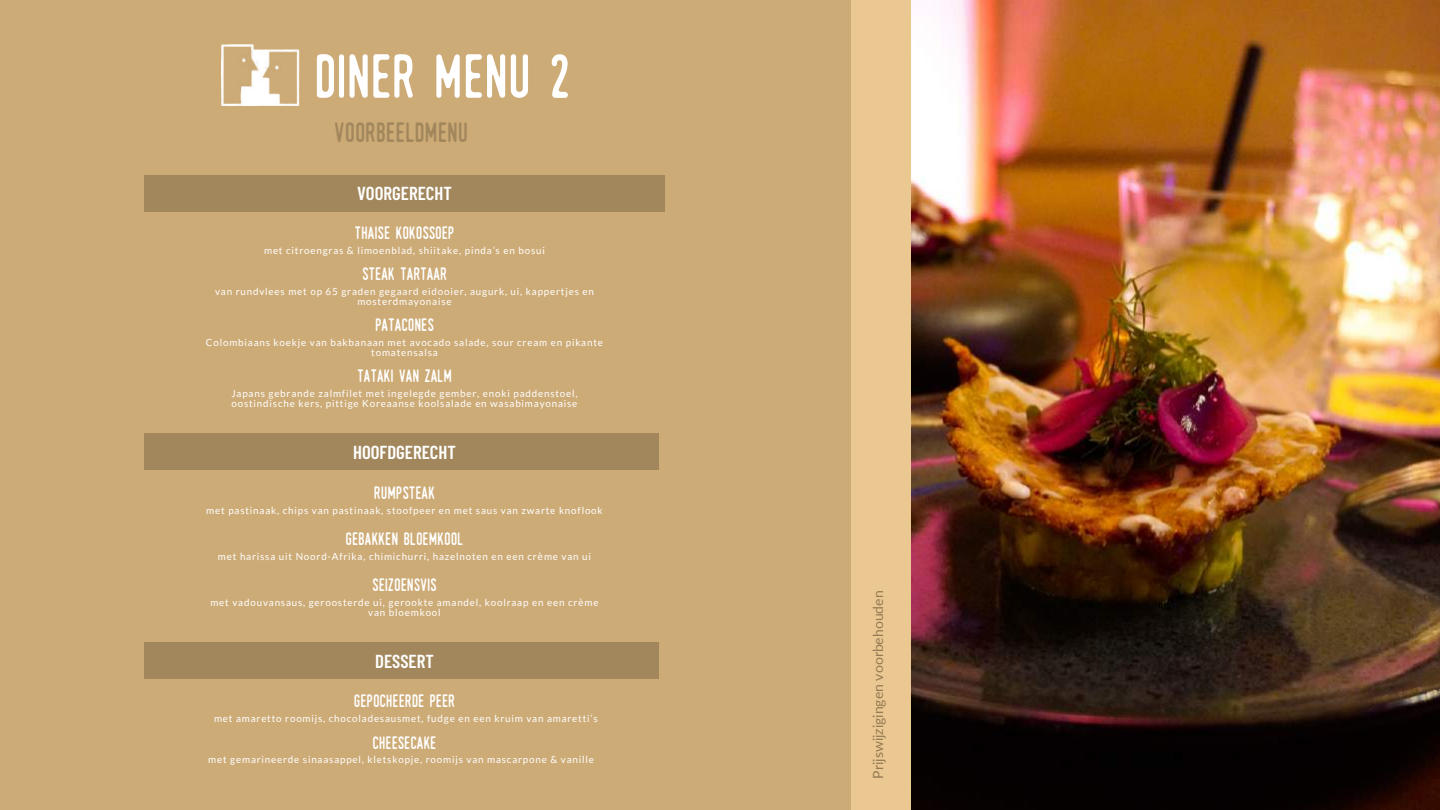
<style>
.page{position:relative;width:1440px;height:810px;background:#fff}
.page>*{position:absolute;margin:0;border:0;box-sizing:border-box;transform-origin:0 0}
.t1{font:60px "Monthoers 2.0 Clean";color:#fff}
.t2{font:27px "Monthoers 2.0 Clean";color:#a2875d}
.t3{font:600 18.8px "Barlow Condensed";color:#fff}
.t4{font:17.4px "Monthoers 2.0 Clean";color:#fff}
.t5{font:14px "Lato";color:#947b54}
.t6{font:9.8px/9.8px "Lato";letter-spacing:.085em;color:#fff;text-align:center}
.s1{font-family:"Noto Sans"}
</style>
<div class="page">
<img style="left:910px;top:0;width:530px;height:810px">
<div style="left:0;top:0;width:910px;height:810px;background:#ebc791"></div>
<div style="left:0;top:0;width:851px;height:810px;background:#cdab77"></div>
<div style="left:144px;top:434px;width:514px;height:36px;background:#a2875c"></div>
<div style="left:144px;top:643px;width:514px;height:36px;background:#a2875c"></div>
<div style="left:144px;top:175px;width:521px;height:36px;background:#a2875c"></div>
<img style="left:221px;top:45px;width:79px;height:60px">
<h1 class="t1" style="left:314px;top:42px;width:258px">DINER MENU 2</h1>
<h2 class="t2" style="left:334px;top:117px;width:136px">VOORBEELDMENU</h2>
<h3 class="t3" style="left:357px;top:181px;width:96px">VOORGERECHT</h3>
<h3 class="t4" style="left:355px;top:222px;width:101px">THAISE KOKOSSOEP</h3>
<p class="t6" style="left:264px;top:245px;width:282px">met citroengras &amp; limoenblad, shiitake, pinda’s en bosui</p>
<h3 class="t4" style="left:362px;top:264px;width:86px">STEAK TARTAAR</h3>
<p class="t6" style="left:215px;top:286px;width:380px">van rundvlees met op 65 graden gegaard eidooier, augurk, ui, kappertjes en mosterdmayonaise</p>
<h3 class="t4" style="left:375px;top:315px;width:60px">PATACONES</h3>
<p class="t6" style="left:206px;top:337px;width:399px">Colombiaans koekje van bakbanaan met avocado salade, sour cream en pikante tomatensalsa</p>
<h3 class="t4" style="left:357px;top:366px;width:96px">TATAKI VAN ZALM</h3>
<p class="t6" style="left:231px;top:388px;width:348px;text-align:left">Japans gebrande zalmfilet met ingelegde gember, enoki paddenstoel, oostindische kers, pittige Koreaanse koolsalade en wasabimayonaise</p>
<h3 class="t3" style="left:353px;top:440px;width:104px">HOOFDGERECHT</h3>
<h3 class="t4" style="left:374px;top:483px;width:63px">RUMPSTEAK</h3>
<p class="t6" style="left:206px;top:505px;width:398px">met pastinaak, chips van pastinaak, stoofpeer en met saus van zwarte knoflook</p>
<h3 class="t4" style="left:346px;top:529px;width:119px">GEBAKKEN BLOEMKOOL</h3>
<p class="t6" style="left:218px;top:551px;width:375px">met harissa uit Noord-Afrika, chimichurri, hazelnoten en een cr<span class="s1">è</span>me van ui</p>
<h3 class="t4" style="left:372px;top:575px;width:66px">SEIZOENSVIS</h3>
<p class="t6" style="left:210px;top:597px;width:390px">met vadouvansaus, geroosterde ui, gerookte amandel, koolraap en een cr<span class="s1">è</span>me van bloemkool</p>
<h3 class="t3" style="left:375px;top:649px;width:60px">DESSERT</h3>
<h3 class="t4" style="left:354px;top:691px;width:103px">GEPOCHEERDE PEER</h3>
<p class="t6" style="left:214px;top:713px;width:385px">met amaretto roomijs, chocoladesausmet, fudge en een kruim van amaretti’s</p>
<h3 class="t4" style="left:373px;top:732px;width:65px">CHEESECAKE</h3>
<p class="t6" style="left:208px;top:755px;width:387px">met gemarineerde sinaasappel, kletskopje, roomijs van mascarpone &amp; vanille</p>
<h3 class="t5" style="left:869px;top:779px;width:190px;rotate:-90deg">Prijswijzigingen voorbehouden</h3>
</div>
